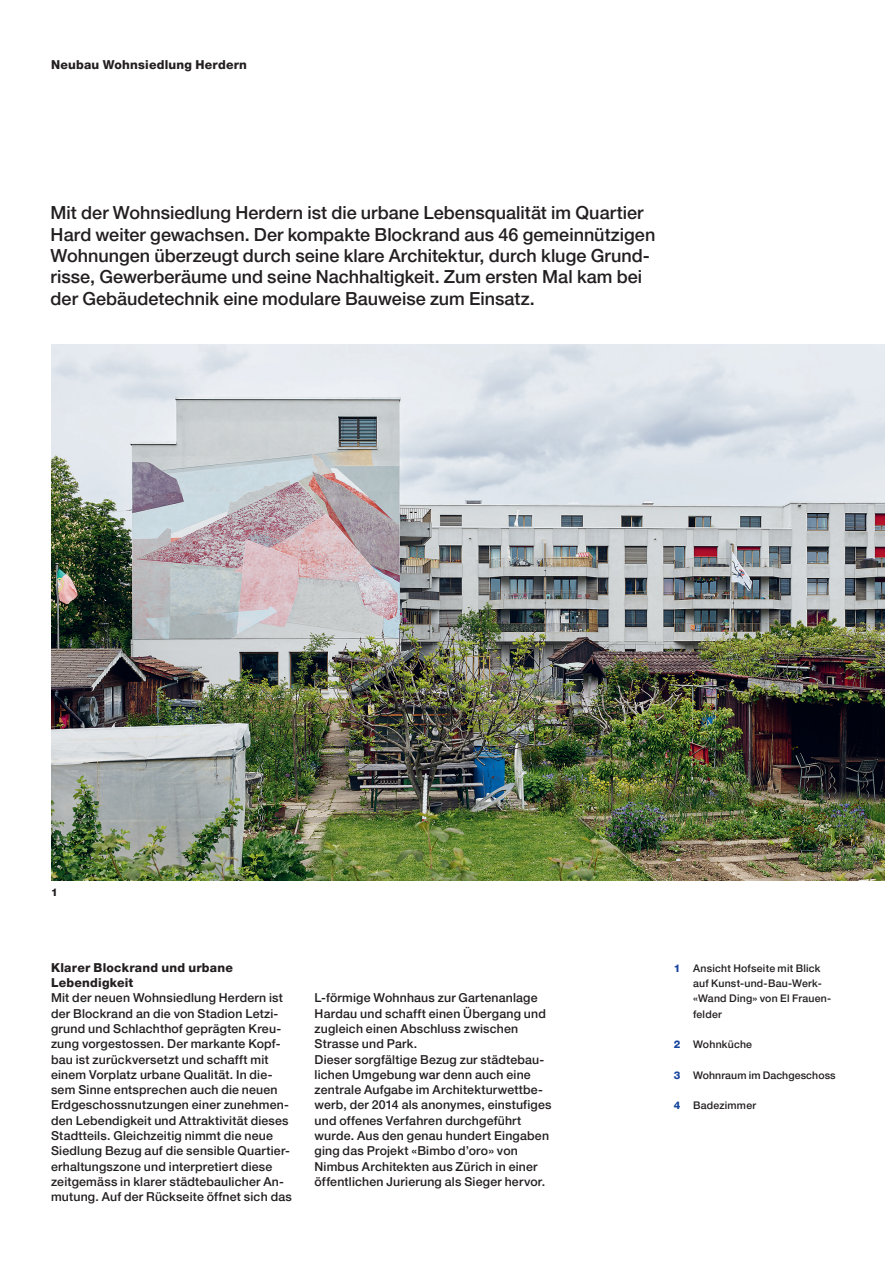
<style>
.page{position:relative;width:885px;height:1263px;background:#fff}
.page>*{position:absolute;margin:0;border:0;box-sizing:border-box;transform-origin:0 0}
.t1{font:500 18px/21.3px "Helvetica Neue LT Pro";color:#231f20}
.t2{font:500 12.3px/15.3px "Helvetica Neue LT Pro";letter-spacing:.015em;color:#231f20}
.t3{font:800 12.3px/15.3px "Helvetica Neue LT Pro";letter-spacing:.02em;color:#231f20}
.t4{font:500 10.5px/15.3px "Helvetica Neue LT Pro";letter-spacing:.02em;color:#231f20}
.t5{font:800 10.5px "Helvetica Neue LT Pro";color:#231f20}
.s1{font-weight:800;color:#18469d}
</style>
<div class="page">
<img style="left:51px;top:344px;width:833px;height:536px">
<p class="t3" style="left:51px;top:57px;width:197px">Neubau Wohnsiedlung Herdern</p>
<p class="t1" style="left:51px;top:202px;width:606px">Mit der Wohnsiedlung Herdern ist die urbane Lebensqualität im Quartier Hard weiter gewachsen. Der kompakte Blockrand aus 46 gemeinnützigen Wohnungen überzeugt durch seine klare Architektur, durch kluge Grund&shy;risse, Gewerberäume und seine Nachhaltigkeit. Zum ersten Mal kam bei der Gebäudetechnik eine modulare Bauweise zum Einsatz.</p>
<p class="t5" style="left:51px;top:886px;width:8px">1</p>
<p class="t3" style="left:51px;top:960px;width:183px">Klarer Blockrand und urbane<br>Lebendigkeit</p>
<p class="t2" style="left:51px;top:990px;width:242px">Mit der neuen Wohnsiedlung Herdern ist der Blockrand an die von Stadion Letzi&shy;grund und Schlachthof geprägten Kreu&shy;zung vorgestossen. Der markante Kopf&shy;bau ist zurückversetzt und schafft mit einem Vorplatz urbane Qualität. In die&shy;sem Sinne entsprechen auch die neuen Erdgeschossnutzungen einer zunehmen&shy;den Lebendigkeit und Attraktivität dieses Stadtteils. Gleichzeitig nimmt die neue Siedlung Bezug auf die sensible Quartier&shy;erhaltungszone und interpretiert diese zeitgemäss in klarer städtebaulicher An&shy;mutung. Auf der Rückseite öffnet sich das</p>
<p class="t2" style="left:314px;top:990px;width:238px">L-förmige Wohnhaus zur Gartenanlage Hardau und schafft einen Übergang und zugleich einen Abschluss zwischen Strasse und Park.<br>Dieser sorgfältige Bezug zur städtebau&shy;lichen Umgebung war denn auch eine zentrale Aufgabe im Architekturwettbe&shy;werb, der 2014 als anonymes, einstufiges und offenes Verfahren durchgeführt wurde. Aus den genau hundert Eingaben ging das Projekt «Bimbo d’oro» von Nimbus Architekten aus Zürich in einer öffentlichen Jurierung als Sieger hervor.</p>
<p class="t4" style="left:693px;top:960px;width:139px;text-indent:-19px"><span class="s1">1</span> Ansicht Hofseite mit Blick auf Kunst-und-Bau-Werk-«Wand Ding» von El Frauen&shy;felder</p>
<p class="t4" style="left:673px;top:1037px;width:80px"><span class="s1">2</span> Wohnküche</p>
<p class="t4" style="left:673px;top:1067px;width:163px"><span class="s1">3</span> Wohnraum im Dachgeschoss</p>
<p class="t4" style="left:673px;top:1098px;width:84px"><span class="s1">4</span> Badezimmer</p>
</div>
